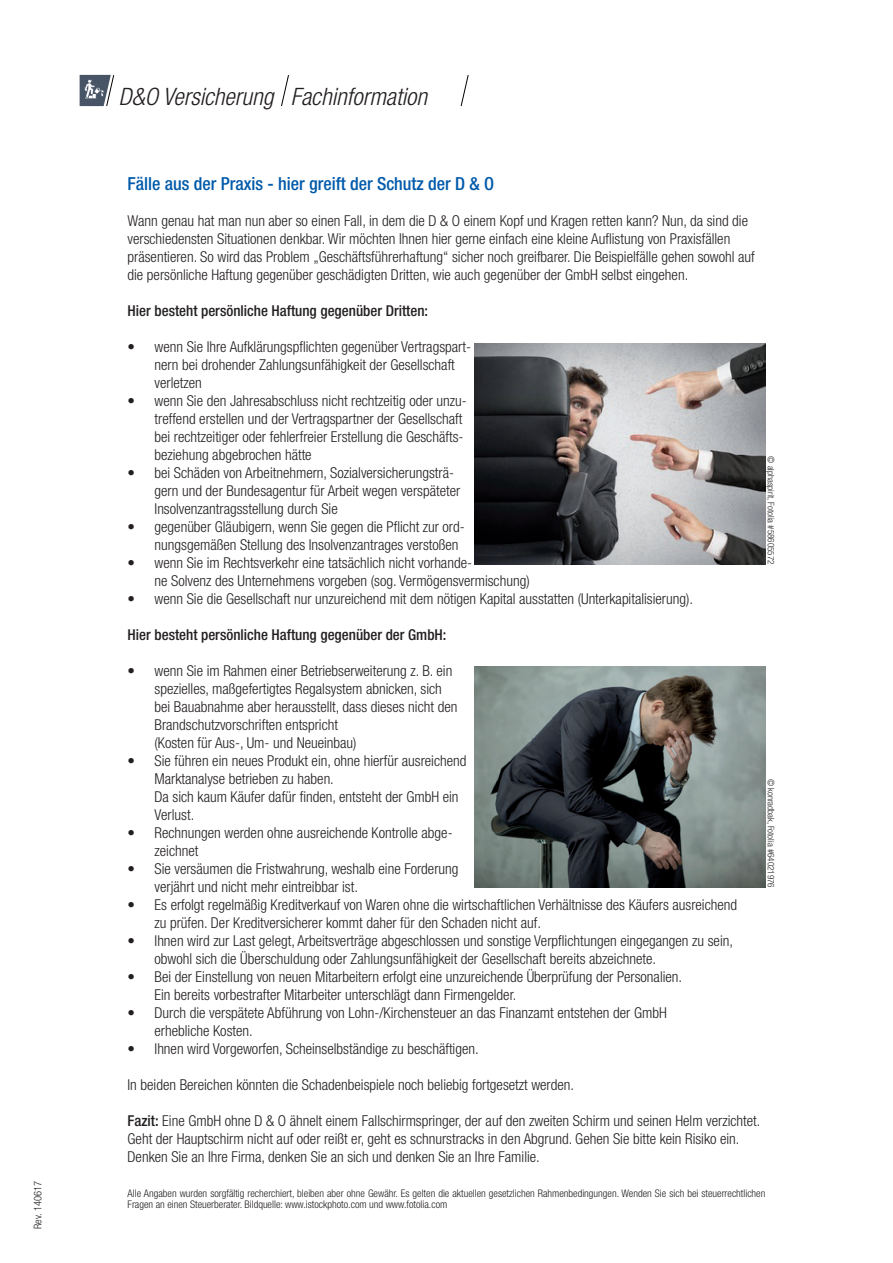
<style>
.page{position:relative;width:893px;height:1263px;background:#fff}
.page>*{position:absolute;margin:0;border:0;box-sizing:border-box;transform-origin:0 0}
.t1{font:italic 300 condensed 24px "Helvetica Neue LT Std";color:#231f20}
.t2{font:500 condensed 18px "Helvetica Neue LT Std";color:#015aaa}
.t3{font:300 condensed 15px/18px "Helvetica Neue LT Std";color:#231f20}
.t4{font:500 condensed 15px "Helvetica Neue LT Std";color:#231f20}
.t5{font:300 condensed 10.5px/10.5px "Helvetica Neue LT Std";color:#231f20}
.t6{font:300 condensed 9px "Helvetica Neue LT Std";color:#231f20}
.s1{font-weight:500}
</style>
<div class="page">
<img style="left:80px;top:75px;width:26px;height:31px">
<svg style="left:106px;top:74px;width:9px;height:32px"></svg>
<svg style="left:460px;top:75px;width:9px;height:31px"></svg>
<svg style="left:281px;top:75px;width:8px;height:31px"></svg>
<img style="left:475px;top:343px;width:290px;height:221px">
<img style="left:475px;top:666px;width:290px;height:221px">
<p class="t5" style="left:32px;top:1229px;width:49px;rotate:-90deg">Rev. 140617</p>
<h1 class="t1" style="left:119px;top:83px;width:310px">D&amp;O Versicherung Fachinformation</h1>
<p class="t2" style="left:128px;top:173px;width:368px">Fälle aus der Praxis - hier greift der Schutz der D &amp; O</p>
<p class="t3" style="left:128px;top:212px;width:629px">Wann genau hat man nun aber so einen Fall, in dem die D &amp; O einem Kopf und Kragen retten kann? Nun, da sind die verschiedensten Situationen denkbar. Wir möchten Ihnen hier gerne einfach eine kleine Auflistung von Praxisfällen präsentieren. So wird das Problem „Geschäftsführerhaftung“ sicher noch greifbarer. Die Beispielfälle gehen sowohl auf die persönliche Haftung gegenüber geschädigten Dritten, wie auch gegenüber der GmbH selbst eingehen.</p>
<p class="t4" style="left:128px;top:302px;width:302px">Hier besteht persönliche Haftung gegenüber Dritten:</p>
<p class="t3" style="left:155px;top:338px;width:318px;text-indent:-27px">• wenn Sie Ihre Aufklärungspflichten gegenüber Vertragspart&shy;nern bei drohender Zahlungsunfähigkeit der Gesellschaft verletzen</p>
<p class="t3" style="left:155px;top:392px;width:314px;text-indent:-27px">• wenn Sie den Jahresabschluss nicht rechtzeitig oder unzu&shy;treffend erstellen und der Vertragspartner der Gesellschaft bei rechtzeitiger oder fehlerfreier Erstellung die Geschäfts&shy;beziehung abgebrochen hätte</p>
<p class="t3" style="left:155px;top:464px;width:307px;text-indent:-27px">• bei Schäden von Arbeitnehmern, Sozialversicherungsträ&shy;gern und der Bundesagentur für Arbeit wegen verspäteter<br>Insolvenzantragsstellung durch Sie</p>
<p class="t3" style="left:155px;top:518px;width:312px;text-indent:-27px">• gegenüber Gläubigern, wenn Sie gegen die Pflicht zur ord&shy;nungsgemäßen Stellung des Insolvenzantrages verstoßen</p>
<p class="t3" style="left:155px;top:554px;width:377px;text-indent:-27px">• wenn Sie im Rechtsverkehr eine tatsächlich nicht vorhande-<br>ne Solvenz des Unternehmens vorgeben (sog. Vermögensvermischung)</p>
<p class="t3" style="left:128px;top:590px;width:567px">• wenn Sie die Gesellschaft nur unzureichend mit dem nötigen Kapital ausstatten (Unterkapitalisierung).</p>
<p class="t4" style="left:128px;top:626px;width:320px">Hier besteht persönliche Haftung gegenüber der GmbH:</p>
<p class="t3" style="left:155px;top:662px;width:304px;text-indent:-27px">• wenn Sie im Rahmen einer Betriebserweiterung z. B. ein spezielles, maßgefertigtes Regalsystem abnicken, sich bei Bauabnahme aber herausstellt, dass dieses nicht den Brandschutzvorschriften entspricht<br>(Kosten für Aus-, Um- und Neueinbau)</p>
<p class="t3" style="left:155px;top:752px;width:313px;text-indent:-27px">• Sie führen ein neues Produkt ein, ohne hierfür ausreichend Marktanalyse betrieben zu haben.<br>Da sich kaum Käufer dafür finden, entsteht der GmbH ein Verlust.</p>
<p class="t3" style="left:155px;top:824px;width:300px;text-indent:-27px">• Rechnungen werden ohne ausreichende Kontrolle abge&shy;zeichnet</p>
<p class="t3" style="left:155px;top:860px;width:305px;text-indent:-27px">• Sie versäumen die Fristwahrung, weshalb eine Forderung verjährt und nicht mehr eintreibbar ist.</p>
<p class="t3" style="left:155px;top:896px;width:584px;text-indent:-27px">• Es erfolgt regelmäßig Kreditverkauf von Waren ohne die wirtschaftlichen Verhältnisse des Käufers ausreichend zu prüfen. Der Kreditversicherer kommt daher für den Schaden nicht auf.</p>
<p class="t3" style="left:155px;top:932px;width:580px;text-indent:-27px">• Ihnen wird zur Last gelegt, Arbeitsverträge abgeschlossen und sonstige Verpflichtungen eingegangen zu sein, obwohl sich die Überschuldung oder Zahlungsunfähigkeit der Gesellschaft bereits abzeichnete.</p>
<p class="t3" style="left:155px;top:968px;width:529px;text-indent:-27px">• Bei der Einstellung von neuen Mitarbeitern erfolgt eine unzureichende Überprüfung der Personalien.<br>Ein bereits vorbestrafter Mitarbeiter unterschlägt dann Firmengelder.</p>
<p class="t3" style="left:155px;top:1004px;width:514px;text-indent:-27px">• Durch die verspätete Abführung von Lohn-/Kirchensteuer an das Finanzamt entstehen der GmbH erhebliche Kosten.</p>
<p class="t3" style="left:128px;top:1040px;width:353px">• Ihnen wird Vorgeworfen, Scheinselbständige zu beschäftigen.</p>
<p class="t3" style="left:128px;top:1076px;width:448px">In beiden Bereichen könnten die Schadenbeispiele noch beliebig fortgesetzt werden.</p>
<p class="t3" style="left:128px;top:1112px;width:634px"><span class="s1">Fazit:</span> Eine GmbH ohne D &amp; O ähnelt einem Fallschirmspringer, der auf den zweiten Schirm und seinen Helm verzichtet.<br>Geht der Hauptschirm nicht auf oder reißt er, geht es schnurstracks in den Abgrund. Gehen Sie bitte kein Risiko ein.<br>Denken Sie an Ihre Firma, denken Sie an sich und denken Sie an Ihre Familie.</p>
<p class="t5" style="left:128px;top:1188px;width:639px">Alle Angaben wurden sorgfältig recherchiert, bleiben aber ohne Gewähr. Es gelten die aktuellen gesetzlichen Rahmenbedingungen. Wenden Sie sich bei steuerrechtlichen<br>Fragen an einen Steuerberater. Bildquelle: www.istockphoto.com und www.fotolia.com</p>
<p class="t6" style="left:776px;top:456px;width:109px;rotate:90deg">© alphaspirit, Fotolia #58605572</p>
<p class="t6" style="left:776px;top:779px;width:110px;rotate:90deg">© konradbak, Fotolia #64021976</p>
</div>
